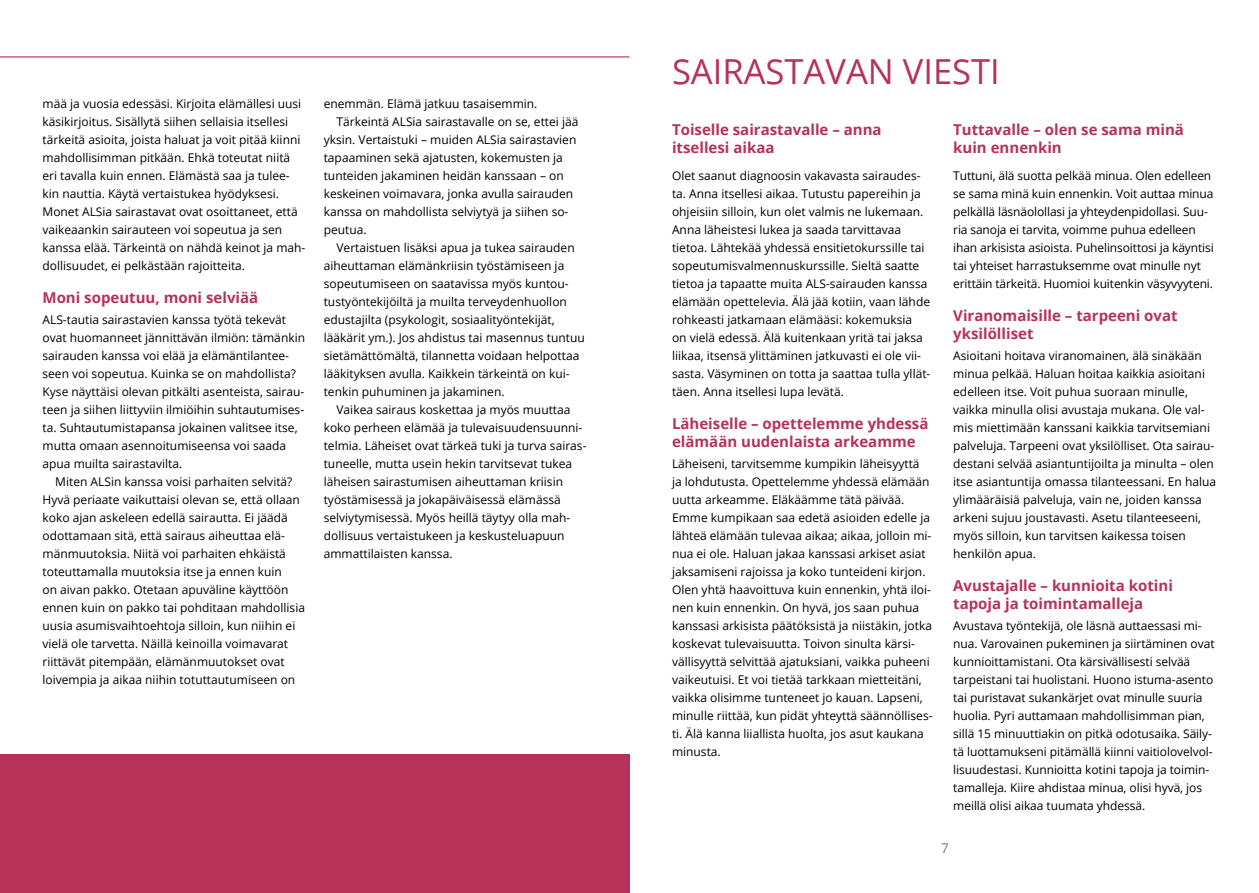
<style>
.page{position:relative;width:1259px;height:893px;background:#fff}
.page>*{position:absolute;margin:0;border:0;box-sizing:border-box;transform-origin:0 0}
.t1{font:34.5px "Open Sans";color:#b63258}
.t2{font:700 15px/18px "Open Sans";color:#b63258}
.t3{font:13.5px "Open Sans";color:#837a79}
.t4{font:12px/18px "Open Sans";color:#000}
</style>
<div class="page">
<div style="left:0;top:755px;width:629px;height:138px;background:#b63258"></div>
<hr style="left:0;top:56px;width:629px;height:1px;background:#b63258">
<p class="t4" style="left:43px;top:94px;width:264px">mää ja vuosia edessäsi. Kirjoita elämällesi uusi käsikirjoitus. Sisällytä siihen sellaisia itsellesi tärkeitä asioita, joista haluat ja voit pitää kiinni mahdollisimman pitkään. Ehkä toteutat niitä eri tavalla kuin ennen. Elämästä saa ja tulee&shy;kin nauttia. Käytä vertaistukea hyödyksesi.<br>Monet ALSia sairastavat ovat osoittaneet, että vaikeaankin sairauteen voi sopeutua ja sen kanssa elää. Tärkeintä on nähdä keinot ja mah&shy;dollisuudet, ei pelkästään rajoitteita.</p>
<p class="t2" style="left:43px;top:288px;width:217px">Moni sopeutuu, moni selviää</p>
<p class="t4" style="left:43px;top:310px;width:264px">ALS-tautia sairastavien kanssa työtä tekevät ovat huomanneet jännittävän ilmiön: tämänkin sairauden kanssa voi elää ja elämäntilantee&shy;seen voi sopeutua. Kuinka se on mahdollista?<br>Kyse näyttäisi olevan pitkälti asenteista, sairau&shy;teen ja siihen liittyviin ilmiöihin suhtautumises&shy;ta. Suhtautumistapansa jokainen valitsee itse, mutta omaan asennoitumiseensa voi saada apua muilta sairastavilta.</p>
<p class="t4" style="left:43px;top:472px;width:264px;text-indent:13px">Miten ALSin kanssa voisi parhaiten selvitä?<br>Hyvä periaate vaikuttaisi olevan se, että ollaan koko ajan askeleen edellä sairautta. Ei jäädä odottamaan sitä, että sairaus aiheuttaa elä&shy;mänmuutoksia. Niitä voi parhaiten ehkäistä toteuttamalla muutoksia itse ja ennen kuin<br>on aivan pakko. Otetaan apuväline käyttöön ennen kuin on pakko tai pohditaan mahdollisia uusia asumisvaihtoehtoja silloin, kun niihin ei vielä ole tarvetta. Näillä keinoilla voimavarat riittävät pitempään, elämänmuutokset ovat loivempia ja aikaa niihin totuttautumiseen on</p>
<p class="t4" style="left:324px;top:94px;width:215px">enemmän. Elämä jatkuu tasaisemmin.</p>
<p class="t4" style="left:336px;top:112px;width:243px">Tärkeintä ALSia sairastavalle on se, ettei jää</p>
<p class="t4" style="left:324px;top:130px;width:254px">yksin. Vertaistuki – muiden ALSia sairastavien</p>
<p class="t4" style="left:324px;top:148px;width:241px">tapaaminen sekä ajatusten, kokemusten ja</p>
<p class="t4" style="left:324px;top:166px;width:242px">tunteiden jakaminen heidän kanssaan – on</p>
<p class="t4" style="left:324px;top:184px;width:251px">keskeinen voimavara, jonka avulla sairauden</p>
<p class="t4" style="left:324px;top:202px;width:246px">kanssa on mahdollista selviytyä ja siihen so-</p>
<p class="t4" style="left:324px;top:220px;width:44px">peutua.</p>
<p class="t4" style="left:336px;top:238px;width:240px">Vertaistuen lisäksi apua ja tukea sairauden</p>
<p class="t4" style="left:324px;top:256px;width:242px">aiheuttaman elämänkriisin työstämiseen ja</p>
<p class="t4" style="left:324px;top:274px;width:246px">sopeutumiseen on saatavissa myös kuntou-</p>
<p class="t4" style="left:324px;top:292px;width:245px">tustyöntekijöiltä ja muilta terveydenhuollon</p>
<p class="t4" style="left:324px;top:310px;width:232px">edustajilta (psykologit, sosiaalityöntekijät,</p>
<p class="t4" style="left:324px;top:328px;width:263px">lääkärit ym.). Jos ahdistus tai masennus tuntuu</p>
<p class="t4" style="left:324px;top:346px;width:257px">sietämättömältä, tilannetta voidaan helpottaa</p>
<p class="t4" style="left:324px;top:364px;width:247px">lääkityksen avulla. Kaikkein tärkeintä on kui-</p>
<p class="t4" style="left:324px;top:382px;width:182px">tenkin puhuminen ja jakaminen.</p>
<p class="t4" style="left:336px;top:400px;width:235px">Vaikea sairaus koskettaa ja myös muuttaa</p>
<p class="t4" style="left:324px;top:418px;width:260px">koko perheen elämää ja tulevaisuudensuunni-</p>
<p class="t4" style="left:324px;top:436px;width:264px">telmia. Läheiset ovat tärkeä tuki ja turva sairas-</p>
<p class="t4" style="left:324px;top:454px;width:250px">tuneelle, mutta usein hekin tarvitsevat tukea</p>
<p class="t4" style="left:324px;top:472px;width:241px">läheisen sairastumisen aiheuttaman kriisin</p>
<p class="t4" style="left:324px;top:490px;width:239px">työstämisessä ja jokapäiväisessä elämässä</p>
<p class="t4" style="left:324px;top:508px;width:248px">selviytymisessä. Myös heillä täytyy olla mah-</p>
<p class="t4" style="left:324px;top:526px;width:242px">dollisuus vertaistukeen ja keskusteluapuun</p>
<p class="t4" style="left:324px;top:544px;width:130px">ammattilaisten kanssa.</p>
<h1 class="t1" style="left:672px;top:48px;width:329px">SAIRASTAVAN VIESTI</h1>
<p class="t2" style="left:672px;top:120px;width:211px">Toiselle sairastavalle – anna itsellesi aikaa</p>
<p class="t4" style="left:672px;top:166px;width:260px">Olet saanut diagnoosin vakavasta sairaudes&shy;ta. Anna itsellesi aikaa. Tutustu papereihin ja ohjeisiin silloin, kun olet valmis ne lukemaan.<br>Anna läheistesi lukea ja saada tarvittavaa tietoa. Lähtekää yhdessä ensitietokurssille tai sopeutumisvalmennuskurssille. Sieltä saatte tietoa ja tapaatte muita ALS-sairauden kanssa elämään opettelevia. Älä jää kotiin, vaan lähde rohkeasti jatkamaan elämääsi: kokemuksia<br>on vielä edessä. Älä kuitenkaan yritä tai jaksa liikaa, itsensä ylittäminen jatkuvasti ei ole vii&shy;sasta. Väsyminen on totta ja saattaa tulla yllät&shy;täen. Anna itsellesi lupa levätä.</p>
<p class="t2" style="left:672px;top:414px;width:258px">Läheiselle – opettelemme yhdessä elämään uudenlaista arkeamme</p>
<p class="t4" style="left:672px;top:454px;width:262px">Läheiseni, tarvitsemme kumpikin läheisyyttä<br>ja lohdutusta. Opettelemme yhdessä elämään uutta arkeamme. Eläkäämme tätä päivää.<br>Emme kumpikaan saa edetä asioiden edelle ja lähteä elämään tulevaa aikaa; aikaa, jolloin mi&shy;nua ei ole. Haluan jakaa kanssasi arkiset asiat jaksamiseni rajoissa ja koko tunteideni kirjon.<br>Olen yhtä haavoittuva kuin ennenkin, yhtä iloi&shy;nen kuin ennenkin. On hyvä, jos saan puhua kanssasi arkisista päätöksistä ja niistäkin, jotka koskevat tulevaisuutta. Toivon sinulta kärsi&shy;vällisyyttä selvittää ajatuksiani, vaikka puheeni vaikeutuisi. Et voi tietää tarkkaan mietteitäni, vaikka olisimme tunteneet jo kauan. Lapseni, minulle riittää, kun pidät yhteyttä säännöllises&shy;ti. Älä kanna liiallista huolta, jos asut kaukana minusta.</p>
<p class="t2" style="left:953px;top:120px;width:232px">Tuttavalle – olen se sama minä kuin ennenkin</p>
<p class="t4" style="left:953px;top:166px;width:262px">Tuttuni, älä suotta pelkää minua. Olen edelleen se sama minä kuin ennenkin. Voit auttaa minua pelkällä läsnäolollasi ja yhteydenpidollasi. Suu&shy;ria sanoja ei tarvita, voimme puhua edelleen ihan arkisista asioista. Puhelinsoittosi ja käyntisi tai yhteiset harrastuksemme ovat minulle nyt erittäin tärkeitä. Huomioi kuitenkin väsyvyyteni.</p>
<p class="t2" style="left:953px;top:306px;width:226px">Viranomaisille – tarpeeni ovat yksilölliset</p>
<p class="t4" style="left:953px;top:346px;width:264px">Asioitani hoitava viranomainen, älä sinäkään minua pelkää. Haluan hoitaa kaikkia asioitani edelleen itse. Voit puhua suoraan minulle, vaikka minulla olisi avustaja mukana. Ole val&shy;mis miettimään kanssani kaikkia tarvitsemiani palveluja. Tarpeeni ovat yksilölliset. Ota sairau&shy;destani selvää asiantuntijoilta ja minulta – olen itse asiantuntija omassa tilanteessani. En halua ylimääräisiä palveluja, vain ne, joiden kanssa arkeni sujuu joustavasti. Asetu tilanteeseeni, myös silloin, kun tarvitsen kaikessa toisen henkilön apua.</p>
<p class="t2" style="left:953px;top:576px;width:221px">Avustajalle – kunnioita kotini tapoja ja toimintamalleja</p>
<p class="t4" style="left:953px;top:616px;width:263px">Avustava työntekijä, ole läsnä auttaessasi mi&shy;nua. Varovainen pukeminen ja siirtäminen ovat kunnioittamistani. Ota kärsivällisesti selvää tarpeistani tai huolistani. Huono istuma-asento tai puristavat sukankärjet ovat minulle suuria huolia. Pyri auttamaan mahdollisimman pian, sillä 15 minuuttiakin on pitkä odotusaika. Säily&shy;tä luottamukseni pitämällä kiinni vaitiolovelvol&shy;lisuudestasi. Kunnioitta kotini tapoja ja toimin&shy;tamalleja. Kiire ahdistaa minua, olisi hyvä, jos meillä olisi aikaa tuumata yhdessä.</p>
<p class="t3" style="left:941px;top:838px;width:9px">7</p>
</div>
